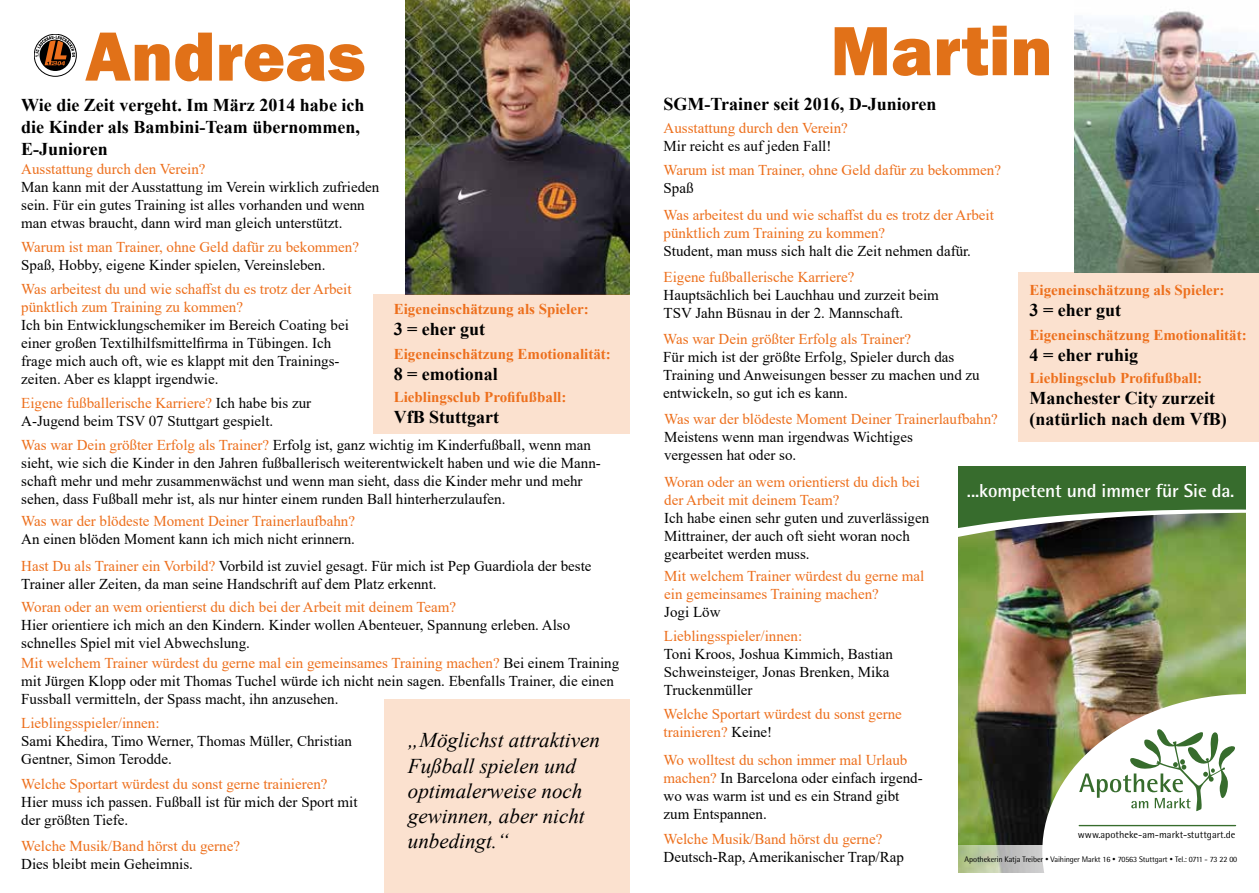
<style>
.page{position:relative;width:1259px;height:893px;background:#fff}
.page>*{position:absolute;margin:0;border:0;box-sizing:border-box;transform-origin:0 0}
.t1{font:800 72px "Franklin Gothic";color:#e17118}
.t2{font:italic 21px/25.2px "Times New Roman";color:#000}
.t3{font:700 18.9px "Rotis Semi Sans";letter-spacing:-.005em;color:#fff}
.t4{font:700 18px/21.6px "Times New Roman";color:#000}
.t5{font:15px/18px "Times New Roman";color:#000}
.t6{font:15px/18px "Times New Roman";color:#ed6f1c}
.t7{font:700 15px "Times New Roman";color:#ed6f1c}
.t8{font:10.2px "Rotis Semi Sans";color:#000}
.t9{font:8.1px "Rotis Semi Sans";letter-spacing:-.015em;color:#000}
.s1{color:#ed6f1c}
.s2{color:#000}
</style>
<div class="page">
<svg style="left:34px;top:34px;width:42px;height:42px"></svg>
<div style="left:34px;top:34px;width:43px;height:43px;border:1px solid #000;border-radius:50%"></div>
<svg style="left:35px;top:36px;width:40px;height:34px"></svg>
<img style="left:405px;top:0;width:225px;height:294px">
<div style="left:372px;top:294px;width:257px;height:140px;background:#fbe1cf"></div>
<div style="left:1018px;top:272px;width:241px;height:169px;background:#fbe1cf"></div>
<img style="left:1074px;top:9px;width:185px;height:264px">
<div style="left:384px;top:700px;width:245px;height:193px;background:#fbe1cf"></div>
<img style="left:958px;top:546px;width:287px;height:300px">
<svg style="left:958px;top:467px;width:287px;height:79px;background:#496e3e"></svg>
<svg style="left:958px;top:846px;width:84px;height:27px;background:#bcc4af"></svg>
<svg style="left:1042px;top:694px;width:203px;height:179px"></svg>
<hr style="left:1079px;top:825px;width:156px;height:1px;background:#376c2d">
<h1 class="t1" style="left:85px;top:10px;width:282px">Andreas</h1>
<p class="t4" style="left:21px;top:94px;width:345px">Wie die Zeit vergeht. Im März 2014 habe ich die Kinder als Bambini-Team übernommen,<br>E-Junioren</p>
<p class="t6" style="left:21px;top:160px;width:186px">Ausstattung durch den Verein?</p>
<p class="t5" style="left:21px;top:178px;width:360px">Man kann mit der Ausstattung im Verein wirklich zufrieden sein. Für ein gutes Training ist alles vorhanden und wenn man etwas braucht, dann wird man gleich unterstützt.</p>
<p class="t6" style="left:21px;top:237px;width:339px">Warum ist man Trainer, ohne Geld dafür zu bekommen?</p>
<p class="t5" style="left:21px;top:255px;width:306px">Spaß, Hobby, eigene Kinder spielen, Vereinsleben.</p>
<p class="t6" style="left:21px;top:280px;width:332px">Was arbeitest du und wie schaffst du es trotz der Arbeit pünktlich zum Training zu kommen?</p>
<p class="t5" style="left:21px;top:316px;width:329px">Ich bin Entwicklungschemiker im Bereich Coating bei einer großen Textilhilfsmittelfirma in Tübingen. Ich frage mich auch oft, wie es klappt mit den Trainings&shy;zeiten. Aber es klappt irgendwie.</p>
<p class="t5" style="left:21px;top:393px;width:291px"><span class="s1">Eigene fußballerische Karriere?</span> Ich habe bis zur<br>A-Jugend beim TSV 07 Stuttgart gespielt.</p>
<p class="t5" style="left:21px;top:435px;width:581px"><span class="s1">Was war Dein größter Erfolg als Trainer?</span> Erfolg ist, ganz wichtig im Kinderfußball, wenn man sieht, wie sich die Kinder in den Jahren fußballerisch weiterentwickelt haben und wie die Mann&shy;schaft mehr und mehr zusammenwächst und wenn man sieht, dass die Kinder mehr und mehr sehen, dass Fußball mehr ist, als nur hinter einem runden Ball hinterherzulaufen.</p>
<p class="t7" style="left:394px;top:298px;width:197px">Eigeneinschätzung als Spieler:</p>
<p class="t4" style="left:394px;top:318px;width:93px">3 = eher gut</p>
<p class="t7" style="left:394px;top:343px;width:219px">Eigeneinschätzung Emotionalität:</p>
<p class="t4" style="left:394px;top:363px;width:106px">8 = emotional</p>
<p class="t7" style="left:394px;top:386px;width:174px">Lieblingsclub Profifußball:</p>
<p class="t4" style="left:394px;top:406px;width:107px">VfB Stuttgart</p>
<p class="t6" style="left:21px;top:511px;width:335px">Was war der blödeste Moment Deiner Trainerlaufbahn?</p>
<p class="t5" style="left:21px;top:529px;width:335px">An einen blöden Moment kann ich mich nicht erinnern.</p>
<p class="t5" style="left:21px;top:556px;width:572px"><span class="s1">Hast Du als Trainer ein Vorbild?</span> Vorbild ist zuviel gesagt. Für mich ist Pep Guardiola der beste<br>Trainer aller Zeiten, da man seine Handschrift auf dem Platz erkennt.</p>
<p class="t6" style="left:21px;top:598px;width:436px">Woran oder an wem orientierst du dich bei der Arbeit mit deinem Team?</p>
<p class="t5" style="left:21px;top:616px;width:550px">Hier orientiere ich mich an den Kindern. Kinder wollen Abenteuer, Spannung erleben. Also schnelles Spiel mit viel Abwechslung.</p>
<p class="t5" style="left:21px;top:653px;width:599px"><span class="s1">Mit welchem Trainer würdest du gerne mal ein gemeinsames Training machen?</span> Bei einem Training mit Jürgen Klopp oder mit Thomas Tuchel würde ich nicht nein sagen. Ebenfalls Trainer, die einen<br>Fussball vermitteln, der Spass macht, ihn anzusehen.</p>
<p class="t6" style="left:21px;top:714px;width:140px">Lieblingsspieler/innen:</p>
<p class="t5" style="left:21px;top:732px;width:332px">Sami Khedira, Timo Werner, Thomas Müller, Christian<br>Gentner, Simon Terodde.</p>
<p class="t6" style="left:21px;top:775px;width:308px">Welche Sportart würdest du sonst gerne trainieren?</p>
<p class="t5" style="left:21px;top:793px;width:338px">Hier muss ich passen. Fußball ist für mich der Sport mit der größten Tiefe.</p>
<p class="t6" style="left:21px;top:836px;width:220px">Welche Musik/Band hörst du gerne?</p>
<p class="t5" style="left:21px;top:854px;width:173px">Dies bleibt mein Geheimnis.</p>
<h2 class="t2" style="left:408px;top:727px;width:193px">„Möglichst attraktiven<br>Fußball spielen und optimalerweise noch gewinnen, aber nicht unbedingt.“</h2>
<h1 class="t1" style="left:830px;top:4px;width:224px">Martin</h1>
<p class="t4" style="left:663px;top:93px;width:274px">SGM-Trainer seit 2016, D-Junioren</p>
<p class="t6" style="left:663px;top:119px;width:186px">Ausstattung durch den Verein?</p>
<p class="t5" style="left:663px;top:137px;width:169px">Mir reicht es auf jeden Fall!</p>
<p class="t6" style="left:663px;top:161px;width:339px">Warum ist man Trainer, ohne Geld dafür zu bekommen?</p>
<p class="t5" style="left:663px;top:179px;width:31px">Spaß</p>
<p class="t6" style="left:663px;top:206px;width:332px">Was arbeitest du und wie schaffst du es trotz der Arbeit pünktlich zum Training zu kommen?</p>
<p class="t5" style="left:663px;top:242px;width:309px">Student, man muss sich halt die Zeit nehmen dafür.</p>
<p class="t6" style="left:663px;top:268px;width:192px">Eigene fußballerische Karriere?</p>
<p class="t5" style="left:663px;top:286px;width:277px">Hauptsächlich bei Lauchhau und zurzeit beim<br>TSV Jahn Büsnau in der 2. Mannschaft.</p>
<p class="t6" style="left:663px;top:329px;width:249px">Was war Dein größter Erfolg als Trainer?</p>
<p class="t5" style="left:663px;top:347px;width:318px">Für mich ist der größte Erfolg, Spieler durch das<br>Training und Anweisungen besser zu machen und zu entwickeln, so gut ich es kann.</p>
<p class="t7" style="left:1029px;top:279px;width:197px">Eigeneinschätzung als Spieler:</p>
<p class="t4" style="left:1029px;top:299px;width:93px">3 = eher gut</p>
<p class="t7" style="left:1029px;top:324px;width:219px">Eigeneinschätzung Emotionalität:</p>
<p class="t4" style="left:1029px;top:344px;width:110px">4 = eher ruhig</p>
<p class="t7" style="left:1029px;top:367px;width:174px">Lieblingsclub Profifußball:</p>
<p class="t4" style="left:1029px;top:386px;width:199px">Manchester City zurzeit (natürlich nach dem VfB)</p>
<p class="t6" style="left:664px;top:410px;width:335px">Was war der blödeste Moment Deiner Trainerlaufbahn?</p>
<p class="t5" style="left:664px;top:428px;width:250px">Meistens wenn man irgendwas Wichtiges vergessen hat oder so.</p>
<p class="t6" style="left:664px;top:472px;width:257px">Woran oder an wem orientierst du dich bei der Arbeit mit deinem Team?</p>
<p class="t5" style="left:664px;top:508px;width:266px">Ich habe einen sehr guten und zuverlässigen<br>Mittrainer, der auch oft sieht woran noch gearbeitet werden muss.</p>
<p class="t6" style="left:664px;top:567px;width:261px">Mit welchem Trainer würdest du gerne mal ein gemeinsames Training machen?</p>
<p class="t5" style="left:664px;top:603px;width:58px">Jogi Löw</p>
<p class="t6" style="left:664px;top:626px;width:140px">Lieblingsspieler/innen:</p>
<p class="t5" style="left:664px;top:644px;width:230px">Toni Kroos, Joshua Kimmich, Bastian<br>Schweinsteiger, Jonas Brenken, Mika<br>Truckenmüller</p>
<p class="t6" style="left:663px;top:704px;width:240px">Welche Sportart würdest du sonst gerne trainieren? <span class="s2">Keine!</span></p>
<p class="t3" style="left:967px;top:479px;width:269px">...kompetent und immer für Sie da.</p>
<p class="t5" style="left:663px;top:750px;width:261px"><span class="s1">Wo wolltest du schon immer mal Urlaub machen?</span> In Barcelona oder einfach irgend&shy;wo was warm ist und es ein Strand gibt zum Entspannen.</p>
<p class="t6" style="left:663px;top:830px;width:220px">Welche Musik/Band hörst du gerne?</p>
<p class="t5" style="left:663px;top:848px;width:242px">Deutsch-Rap, Amerikanischer Trap/Rap</p>
<p class="t8" style="left:1078px;top:829px;width:159px">www.apotheke-am-markt-stuttgart.de</p>
<p class="t9" style="left:964px;top:854px;width:274px">Apothekerin Katja Treiber • Vaihinger Markt 16 • 70563 Stuttgart • Tel.: 0711 - 73 22 00</p>
</div>
